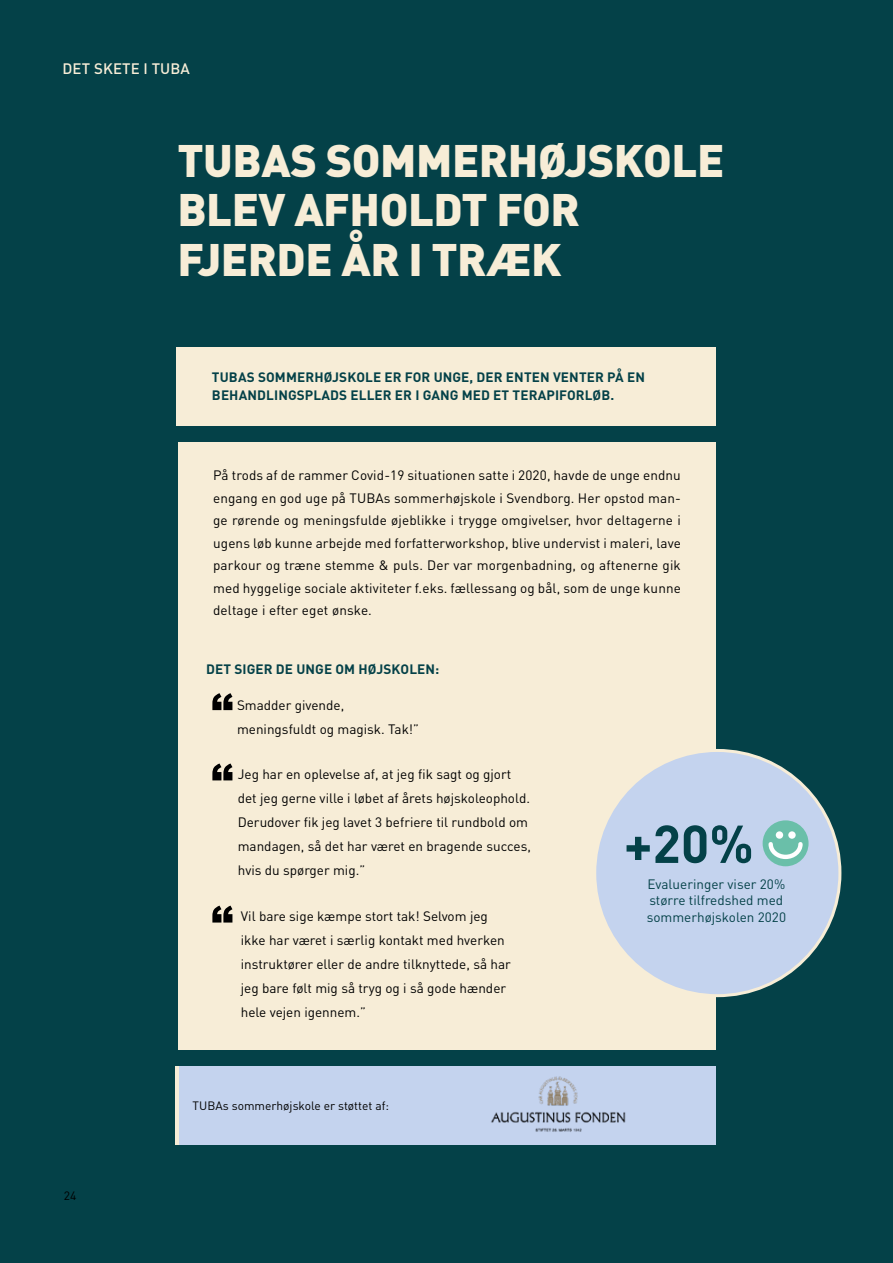
<style>
.page{position:relative;width:893px;height:1263px;background:#044148}
.page>*{position:absolute;margin:0;border:0;box-sizing:border-box;transform-origin:0 0}
.t1{font:700 52.5px "DIN Pro";color:#044148}
.t2{font:900 45px/49.5px "DIN Pro";letter-spacing:-.01em;color:#f7edd7}
.t3{font:500 15px "DIN Pro";letter-spacing:.01em;color:#f7edd7}
.t4{font:13.5px/24px "DIN Pro";color:#000}
.t5{font:700 13.5px/18px "DIN Pro";letter-spacing:.01em;color:#044148}
.t6{font:13.5px/16.5px "DIN Pro";color:#044148}
.t7{font:12px "DIN Pro";color:#000}
</style>
<div class="page">
<div style="left:177px;top:347px;width:539px;height:78px;background:#f7edd7"></div>
<div style="left:179px;top:443px;width:537px;height:607px;background:#f7edd7"></div>
<div style="left:595px;top:750px;width:245px;height:246px;background:#c4d3ee;border-radius:50%"></div>
<svg style="left:212px;top:693px;width:20px;height:17px"></svg>
<div style="left:763px;top:820px;width:45px;height:46px;background:#6abfa9;border-radius:50%"></div>
<svg style="left:766px;top:842px;width:39px;height:19px"></svg>
<div style="left:776px;top:831px;width:7px;height:8px;background:#fff;border-radius:50%"></div>
<div style="left:788px;top:831px;width:8px;height:8px;background:#fff;border-radius:50%"></div>
<svg style="left:212px;top:763px;width:20px;height:17px"></svg>
<svg style="left:212px;top:905px;width:20px;height:17px"></svg>
<div style="left:176px;top:1067px;width:540px;height:78px;background:#c4d3ee"></div>
<hr style="left:176px;top:1067px;width:3px;height:78px;background:#f7edd7">
<img style="left:491px;top:1076px;width:135px;height:56px">
<p class="t3" style="left:63px;top:59px;width:129px">DET SKETE I TUBA</p>
<h2 class="t2" style="left:177px;top:134px;width:549px">TUBAS SOMMERHØJSKOLE<br>BLEV AFHOLDT FOR<br>FJERDE ÅR I TRÆK</h2>
<p class="t5" style="left:212px;top:368px;width:434px">TUBAS SOMMERHØJSKOLE ER FOR UNGE, DER ENTEN VENTER PÅ EN<br>BEHANDLINGSPLADS ELLER ER I GANG MED ET TERAPIFORLØB.</p>
<p class="t4" style="left:213px;top:464px;width:469px;line-height:22.5px;text-align:justify">På trods af de rammer Covid-19 situationen satte i 2020, havde de unge endnu engang en god uge på TUBAs sommerhøjskole i Svendborg. Her opstod man&shy;ge rørende og meningsfulde øjeblikke i trygge omgivelser, hvor deltagerne i ugens løb kunne arbejde med forfatterworkshop, blive undervist i maleri, lave parkour og træne stemme &amp; puls. Der var morgenbadning, og aftenerne gik med hyggelige sociale aktiviteter f.eks. fællessang og bål, som de unge kunne deltage i efter eget ønske.</p>
<p class="t7" style="left:64px;top:1187px;width:14px">24</p>
<p class="t5" style="left:206px;top:659px;width:235px">DET SIGER DE UNGE OM HØJSKOLEN:</p>
<p class="t4" style="left:237px;top:693px;width:184px">Smadder givende, meningsfuldt og magisk. Tak!”</p>
<p class="t4" style="left:238px;top:762px;width:295px">Jeg har en oplevelse af, at jeg fik sagt og gjort det jeg gerne ville i løbet af årets højskoleophold.<br>Derudover fik jeg lavet 3 befriere til rundbold om mandagen, så det har været en bragende succes, hvis du spørger mig.”</p>
<p class="t4" style="left:241px;top:903px;width:271px">Vil bare sige kæmpe stort tak! Selvom jeg ikke har været i særlig kontakt med hverken instruktører eller de andre tilknyttede, så har jeg bare følt mig så tryg og i så gode hænder hele vejen igennem.”</p>
<p class="t7" style="left:193px;top:1098px;width:198px">TUBAs sommerhøjskole er støttet af:</p>
<h1 class="t1" style="left:624px;top:808px;width:131px">+20%</h1>
<p class="t6" style="left:647px;top:875px;width:141px">Evalueringer viser 20% større tilfredshed med sommerhøjskolen 2020</p>
</div>
